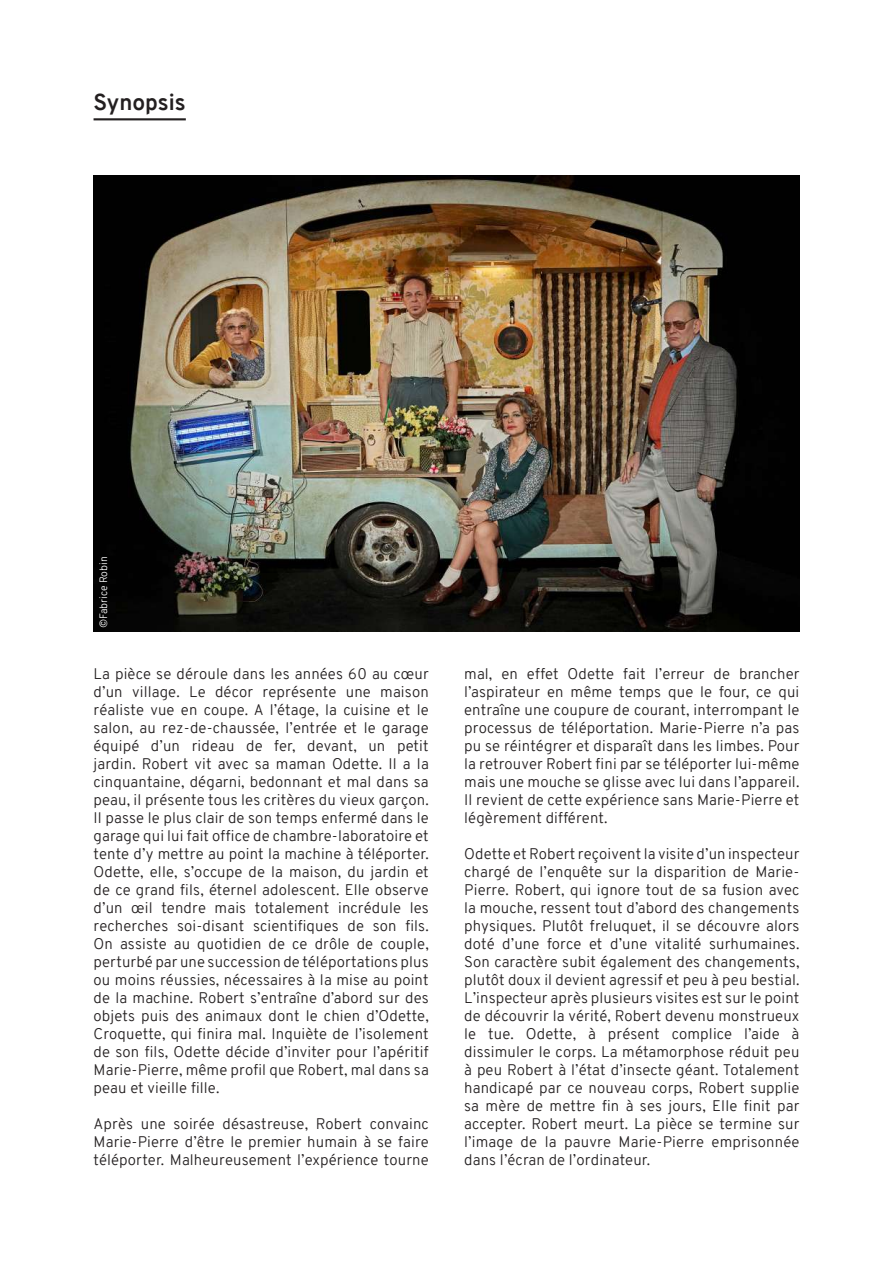
<style>
.page{position:relative;width:893px;height:1263px;background:#fff}
.page>*{position:absolute;margin:0;border:0;box-sizing:border-box;transform-origin:0 0}
.t1{font:700 22.5px "Overpass";color:#231f20}
.t2{font:300 15px/18px "Overpass";letter-spacing:.01em;color:#231f20;text-align:justify}
.t3{font:300 10.5px "Overpass";color:#fff}
</style>
<div class="page">
<hr style="left:94px;top:118px;width:92px;height:2px;background:#231f20">
<img style="left:94px;top:175px;width:705px;height:456px">
<h1 class="t1" style="left:94px;top:87px;width:94px">Synopsis</h1>
<p class="t3" style="left:96px;top:628px;width:73px;rotate:-90deg">©Fabrice Robin</p>
<p class="t2" style="left:94px;top:665px;width:337px">La pièce se déroule dans les années 60 au cœur d’un village. Le décor représente une maison réaliste vue en coupe. A l’étage, la cuisine et le salon, au rez-de-chaussée, l’entrée et le garage équipé d’un rideau de fer, devant, un petit jardin. Robert vit avec sa maman Odette. Il a la cinquantaine, dégarni, bedonnant et mal dans sa peau, il présente tous les critères du vieux garçon.<br>Il passe le plus clair de son temps enfermé dans le garage qui lui fait office de chambre-laboratoire et tente d’y mettre au point la machine à téléporter.<br>Odette, elle, s’occupe de la maison, du jardin et de ce grand fils, éternel adolescent. Elle observe d’un œil tendre mais totalement incrédule les recherches soi-disant scientifiques de son fils.<br>On assiste au quotidien de ce drôle de couple, perturbé par une succession de téléportations plus ou moins réussies, nécessaires à la mise au point de la machine. Robert s’entraîne d’abord sur des objets puis des animaux dont le chien d’Odette, Croquette, qui finira mal. Inquiète de l’isolement de son fils, Odette décide d’inviter pour l’apéritif Marie-Pierre, même profil que Robert, mal dans sa peau et vieille fille.</p>
<p class="t2" style="left:94px;top:1115px;width:337px">Après une soirée désastreuse, Robert convainc Marie-Pierre d’être le premier humain à se faire téléporter. Malheureusement l’expérience tourne</p>
<p class="t2" style="left:464px;top:665px;width:337px">mal, en effet Odette fait l’erreur de brancher l’aspirateur en même temps que le four, ce qui entraîne une coupure de courant, interrompant le processus de téléportation. Marie-Pierre n’a pas pu se réintégrer et disparaît dans les limbes. Pour la retrouver Robert fini par se téléporter lui-même mais une mouche se glisse avec lui dans l’appareil.<br>Il revient de cette expérience sans Marie-Pierre et légèrement différent.</p>
<p class="t2" style="left:464px;top:845px;width:337px">Odette et Robert reçoivent la visite d’un inspecteur chargé de l’enquête sur la disparition de Marie-Pierre. Robert, qui ignore tout de sa fusion avec la mouche, ressent tout d’abord des changements physiques. Plutôt freluquet, il se découvre alors doté d’une force et d’une vitalité surhumaines.<br>Son caractère subit également des changements, plutôt doux il devient agressif et peu à peu bestial.<br>L’inspecteur après plusieurs visites est sur le point de découvrir la vérité, Robert devenu monstrueux le tue. Odette, à présent complice l’aide à dissimuler le corps. La métamorphose réduit peu à peu Robert à l’état d’insecte géant. Totalement handicapé par ce nouveau corps, Robert supplie sa mère de mettre fin à ses jours, Elle finit par accepter. Robert meurt. La pièce se termine sur l’image de la pauvre Marie-Pierre emprisonnée dans l’écran de l’ordinateur.</p>
</div>
